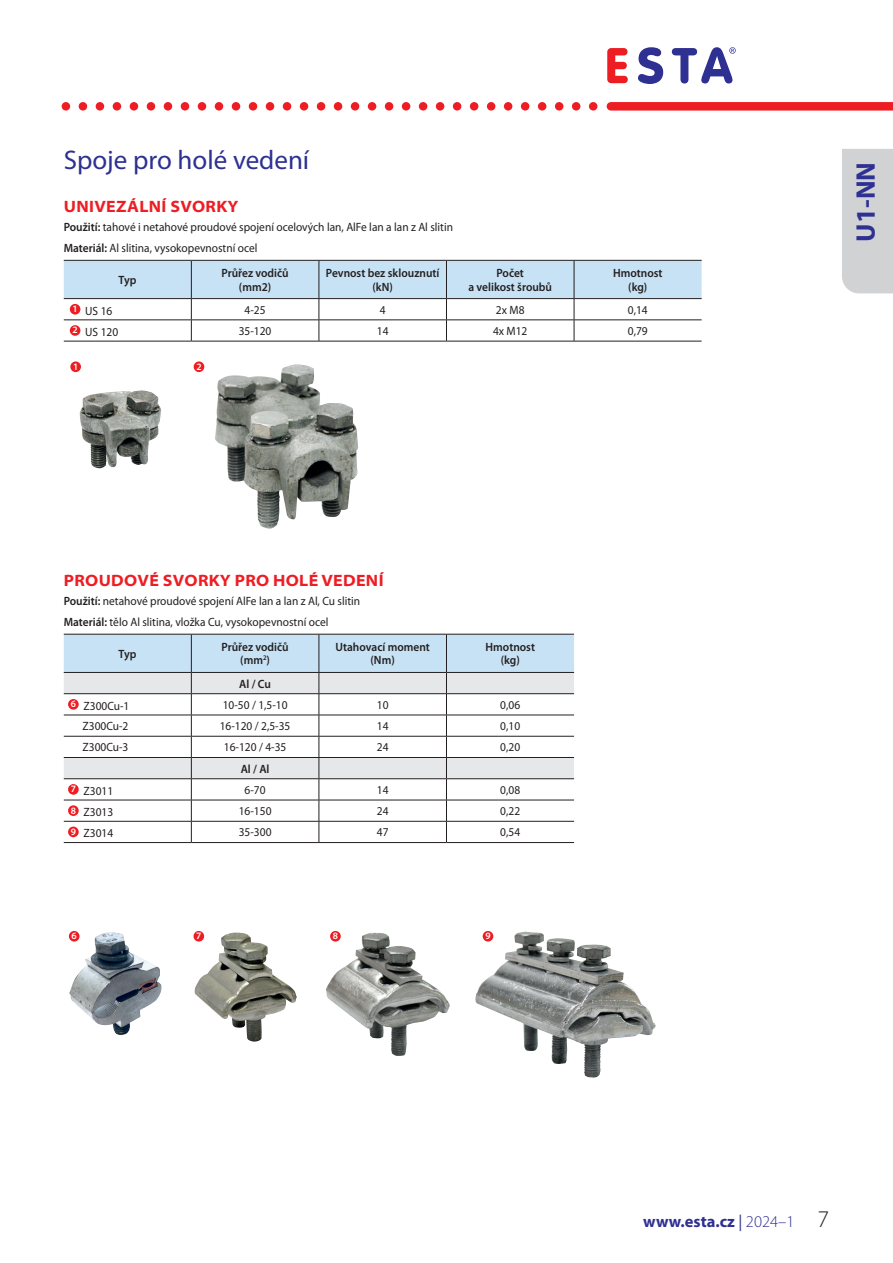
<style>
.page{position:relative;width:893px;height:1263px;background:#fff}
.page>*{position:absolute;margin:0;border:0;box-sizing:border-box;transform-origin:0 0}
.t1{font:27px "Myriad Pro";color:#2e3092}
.t2{font:700 27px "Myriad Pro";color:#2e3092}
.t3{font:700 semi-expanded 16.5px "Myriad Pro";letter-spacing:.02em;color:#ee1d23}
.t4{font:700 16.5px "Myriad Pro";color:#2e3092}
.t5{font:12px/21.3px "Myriad Pro";color:#231f20;scale:.95 1}
.t6{font:600 12px/13.2px "Myriad Pro";color:#231f20;text-align:center;scale:.95 1}
.t7{font:600 9.75px "Myriad Pro";color:#fff}
.s1{font-weight:600}
.s2{font-weight:400}
.s3{font-weight:300}
.s4{font-weight:300;font-size:24px;color:#231f20}
</style>
<div class="page">
<div style="left:62px;top:102px;width:8px;height:9px;background:#ee1d23;border-radius:50%"></div>
<div style="left:79px;top:102px;width:8px;height:9px;background:#ee1d23;border-radius:50%"></div>
<div style="left:96px;top:102px;width:8px;height:9px;background:#ee1d23;border-radius:50%"></div>
<div style="left:113px;top:102px;width:8px;height:9px;background:#ee1d23;border-radius:50%"></div>
<div style="left:130px;top:102px;width:8px;height:9px;background:#ee1d23;border-radius:50%"></div>
<div style="left:147px;top:102px;width:8px;height:9px;background:#ee1d23;border-radius:50%"></div>
<div style="left:164px;top:102px;width:8px;height:9px;background:#ee1d23;border-radius:50%"></div>
<div style="left:181px;top:102px;width:8px;height:9px;background:#ee1d23;border-radius:50%"></div>
<div style="left:198px;top:102px;width:8px;height:9px;background:#ee1d23;border-radius:50%"></div>
<div style="left:215px;top:102px;width:8px;height:9px;background:#ee1d23;border-radius:50%"></div>
<div style="left:232px;top:102px;width:8px;height:9px;background:#ee1d23;border-radius:50%"></div>
<div style="left:249px;top:102px;width:8px;height:9px;background:#ee1d23;border-radius:50%"></div>
<div style="left:266px;top:102px;width:8px;height:9px;background:#ee1d23;border-radius:50%"></div>
<div style="left:283px;top:102px;width:8px;height:9px;background:#ee1d23;border-radius:50%"></div>
<div style="left:300px;top:102px;width:8px;height:9px;background:#ee1d23;border-radius:50%"></div>
<div style="left:317px;top:102px;width:8px;height:9px;background:#ee1d23;border-radius:50%"></div>
<div style="left:334px;top:102px;width:8px;height:9px;background:#ee1d23;border-radius:50%"></div>
<div style="left:351px;top:102px;width:8px;height:9px;background:#ee1d23;border-radius:50%"></div>
<div style="left:368px;top:102px;width:8px;height:9px;background:#ee1d23;border-radius:50%"></div>
<div style="left:385px;top:102px;width:8px;height:9px;background:#ee1d23;border-radius:50%"></div>
<div style="left:402px;top:102px;width:8px;height:9px;background:#ee1d23;border-radius:50%"></div>
<div style="left:419px;top:102px;width:8px;height:9px;background:#ee1d23;border-radius:50%"></div>
<div style="left:436px;top:102px;width:8px;height:9px;background:#ee1d23;border-radius:50%"></div>
<div style="left:453px;top:102px;width:8px;height:9px;background:#ee1d23;border-radius:50%"></div>
<div style="left:470px;top:102px;width:8px;height:9px;background:#ee1d23;border-radius:50%"></div>
<div style="left:487px;top:102px;width:8px;height:9px;background:#ee1d23;border-radius:50%"></div>
<div style="left:504px;top:102px;width:8px;height:9px;background:#ee1d23;border-radius:50%"></div>
<div style="left:521px;top:102px;width:8px;height:9px;background:#ee1d23;border-radius:50%"></div>
<div style="left:538px;top:102px;width:8px;height:9px;background:#ee1d23;border-radius:50%"></div>
<div style="left:555px;top:102px;width:8px;height:9px;background:#ee1d23;border-radius:50%"></div>
<div style="left:572px;top:102px;width:8px;height:9px;background:#ee1d23;border-radius:50%"></div>
<div style="left:589px;top:102px;width:8px;height:9px;background:#ee1d23;border-radius:50%"></div>
<div style="left:611px;top:102px;width:282px;height:9px;background:#ee1d23"></div>
<svg style="left:64px;top:260px;width:638px;height:81px"></svg>
<hr style="left:64px;top:341px;width:127px;height:1px;background:#231f20">
<hr style="left:191px;top:341px;width:128px;height:1px;background:#231f20">
<hr style="left:319px;top:341px;width:127px;height:1px;background:#231f20">
<hr style="left:446px;top:341px;width:128px;height:1px;background:#231f20">
<hr style="left:574px;top:341px;width:128px;height:1px;background:#231f20">
<div style="left:70px;top:304px;width:10px;height:11px;background:#ee1d23;border-radius:50%"></div>
<div style="left:70px;top:325px;width:10px;height:11px;background:#ee1d23;border-radius:50%"></div>
<svg style="left:64px;top:634px;width:510px;height:208px"></svg>
<hr style="left:64px;top:842px;width:127px;height:1px;background:#231f20">
<hr style="left:191px;top:842px;width:128px;height:1px;background:#231f20">
<hr style="left:319px;top:842px;width:127px;height:1px;background:#231f20">
<hr style="left:446px;top:842px;width:128px;height:1px;background:#231f20">
<div style="left:68px;top:699px;width:11px;height:11px;background:#ee1d23;border-radius:50%"></div>
<div style="left:68px;top:784px;width:11px;height:11px;background:#ee1d23;border-radius:50%"></div>
<div style="left:68px;top:805px;width:11px;height:11px;background:#ee1d23;border-radius:50%"></div>
<div style="left:68px;top:827px;width:11px;height:10px;background:#ee1d23;border-radius:50%"></div>
<img style="left:215px;top:364px;width:143px;height:165px">
<svg style="left:607px;top:48px;width:21px;height:35px"></svg>
<svg style="left:638px;top:47px;width:25px;height:37px"></svg>
<svg style="left:672px;top:47px;width:64px;height:36px"></svg>
<div style="left:842px;top:149px;width:51px;height:144px;background:#d1d2d4"></div>
<img style="left:79px;top:390px;width:82px;height:79px">
<div style="left:70px;top:361px;width:11px;height:11px;background:#ee1d23;border-radius:50%"></div>
<div style="left:194px;top:361px;width:10px;height:11px;background:#ee1d23;border-radius:50%"></div>
<img style="left:69px;top:932px;width:93px;height:103px">
<img style="left:195px;top:932px;width:102px;height:110px">
<img style="left:326px;top:933px;width:124px;height:123px">
<img style="left:475px;top:933px;width:181px;height:145px">
<div style="left:69px;top:931px;width:11px;height:10px;background:#ee1d23;border-radius:50%"></div>
<div style="left:194px;top:931px;width:10px;height:10px;background:#ee1d23;border-radius:50%"></div>
<div style="left:330px;top:931px;width:11px;height:10px;background:#ee1d23;border-radius:50%"></div>
<div style="left:483px;top:931px;width:10px;height:10px;background:#ee1d23;border-radius:50%"></div>
<h1 class="t1" style="left:64px;top:143px;width:247px">Spoje pro holé vedení</h1>
<h2 class="t3" style="left:64px;top:197px;width:176px">UNIVEZÁLNÍ SVORKY</h2>
<p class="t5" style="left:64px;top:216px;width:411px"><span class="s1">Použití:</span> tahové i netahové proudové spojení ocelových lan, AlFe lan a lan z Al slitin<br><span class="s1">Materiál:</span> Al slitina, vysokopevnostní ocel</p>
<p class="t6" style="left:119px;top:273px;width:20px">Typ</p>
<p class="t6" style="left:221px;top:266px;width:72px">Průřez vodičů (mm2)</p>
<p class="t6" style="left:326px;top:266px;width:121px">Pevnost bez sklouznutí (kN)</p>
<p class="t6" style="left:468px;top:266px;width:89px">Počet<br>a velikost šroubů</p>
<p class="t6" style="left:613px;top:266px;width:54px">Hmotnost (kg)</p>
<p class="t5" style="left:72px;top:300px;width:44px"><sup>1</sup> US 16</p>
<p class="t5" style="left:245px;top:299px;width:24px">4-25</p>
<p class="t5" style="left:380px;top:299px;width:8px">4</p>
<p class="t5" style="left:496px;top:299px;width:32px">2x M8</p>
<p class="t5" style="left:628px;top:299px;width:22px">0,14</p>
<p class="t5" style="left:72px;top:321px;width:50px"><sup>2</sup> US 120</p>
<p class="t5" style="left:239px;top:320px;width:36px">35-120</p>
<p class="t5" style="left:377px;top:320px;width:14px">14</p>
<p class="t5" style="left:493px;top:320px;width:38px">4x M12</p>
<p class="t5" style="left:628px;top:320px;width:22px">0,79</p>
<p class="t7" style="left:73px;top:360px;width:7px">1</p>
<p class="t7" style="left:196px;top:360px;width:7px">2</p>
<h2 class="t3" style="left:64px;top:571px;width:321px">PROUDOVÉ SVORKY PRO HOLÉ VEDENÍ</h2>
<p class="t5" style="left:64px;top:590px;width:314px"><span class="s1">Použití:</span> netahové proudové spojení AlFe lan a lan z Al, Cu slitin<br><span class="s1">Materiál:</span> tělo Al slitina, vložka Cu, vysokopevnostní ocel</p>
<p class="t6" style="left:119px;top:647px;width:20px">Typ</p>
<p class="t6" style="left:221px;top:640px;width:72px">Průřez vodičů (mm<sup>2</sup>)</p>
<p class="t6" style="left:336px;top:640px;width:101px">Utahovací moment (Nm)</p>
<p class="t6" style="left:485px;top:640px;width:54px">Hmotnost (kg)</p>
<p class="t6" style="left:239px;top:677px;width:35px">Al / Cu</p>
<p class="t5" style="left:71px;top:695px;width:63px"><sup>6</sup> Z300Cu-1</p>
<p class="t5" style="left:223px;top:694px;width:70px">10-50 / 1,5-10</p>
<p class="t5" style="left:377px;top:694px;width:14px">10</p>
<p class="t5" style="left:500px;top:694px;width:22px">0,06</p>
<p class="t5" style="left:83px;top:715px;width:50px">Z300Cu-2</p>
<p class="t5" style="left:220px;top:715px;width:76px">16-120 / 2,5-35</p>
<p class="t5" style="left:377px;top:715px;width:14px">14</p>
<p class="t5" style="left:500px;top:715px;width:22px">0,10</p>
<p class="t5" style="left:83px;top:736px;width:50px">Z300Cu-3</p>
<p class="t5" style="left:224px;top:736px;width:67px">16-120 / 4-35</p>
<p class="t5" style="left:377px;top:736px;width:14px">24</p>
<p class="t5" style="left:500px;top:736px;width:22px">0,20</p>
<p class="t6" style="left:241px;top:762px;width:32px">Al / Al</p>
<p class="t5" style="left:71px;top:780px;width:46px"><sup>7</sup> Z3011</p>
<p class="t5" style="left:245px;top:779px;width:24px">6-70</p>
<p class="t5" style="left:377px;top:779px;width:14px">14</p>
<p class="t5" style="left:500px;top:779px;width:22px">0,08</p>
<p class="t5" style="left:71px;top:801px;width:46px"><sup>8</sup> Z3013</p>
<p class="t5" style="left:239px;top:800px;width:36px">16-150</p>
<p class="t5" style="left:377px;top:800px;width:14px">24</p>
<p class="t5" style="left:500px;top:800px;width:22px">0,22</p>
<p class="t5" style="left:71px;top:822px;width:46px"><sup>9</sup> Z3014</p>
<p class="t5" style="left:239px;top:821px;width:36px">35-300</p>
<p class="t5" style="left:377px;top:821px;width:14px">47</p>
<p class="t5" style="left:500px;top:821px;width:22px">0,54</p>
<p class="t7" style="left:72px;top:930px;width:7px">6</p>
<p class="t7" style="left:196px;top:930px;width:7px">7</p>
<p class="t7" style="left:333px;top:930px;width:7px">8</p>
<p class="t7" style="left:485px;top:930px;width:7px">9</p>
<h1 class="t2" style="left:848px;top:241px;width:81px;rotate:-90deg">U1-NN</h1>
<h2 class="t4" style="left:643px;top:1210px;width:187px">www.esta.cz <span class="s2">|</span> <span class="s3">2024–1</span> <span class="s4">7</span></h2>
</div>
